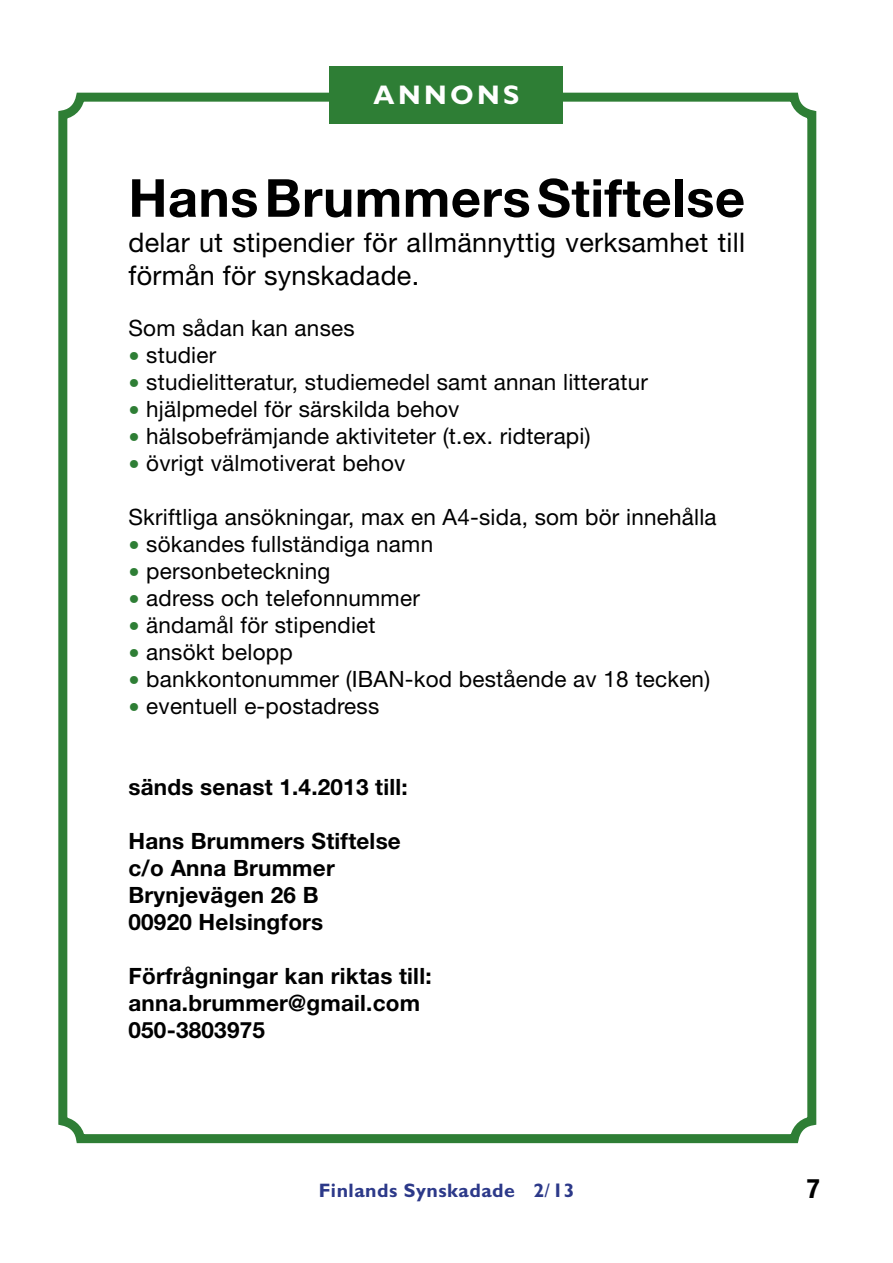
<style>
.page{position:relative;width:893px;height:1263px;background:#fff}
.page>*{position:absolute;margin:0;border:0;box-sizing:border-box;transform-origin:0 0}
.t1{font:700 52.5px "Helvetica Neue LT Std";letter-spacing:.01em;color:#000}
.t2{font:27px/32.4px "Helvetica Neue LT Std";letter-spacing:.01em;color:#000}
.t3{font:700 27px "Gill Sans MT Std";letter-spacing:.13em;color:#fff}
.t4{font:700 condensed 27px "Helvetica Neue LT Std";color:#000}
.t5{font:22.5px "Helvetica Neue LT Std";letter-spacing:.01em;color:#000}
.t6{font:700 22.5px/27px "Helvetica Neue LT Std";letter-spacing:.01em;color:#000}
.t7{font:700 19.5px "Gill Sans MT Std";letter-spacing:.025em;color:#2c3989}
.s1{color:#2e7e35}
.s2{font-weight:500}
</style>
<div class="page">
<div style="left:58px;top:93px;width:758px;height:1050px;border:9px solid #2e7e35;border-radius:18px"></div>
<div style="left:329px;top:66px;width:234px;height:58px;background:#2e7e35"></div>
<p class="t3" style="left:373px;top:79px;width:147px">annons</p>
<h1 class="t1" style="left:128px;top:166px;width:618px">Hans Brummers Stiftelse</h1>
<p class="t2" style="left:128px;top:226px;width:618px">delar ut stipendier för allmännyttig verksamhet till förmån för synskadade.</p>
<p class="t5" style="left:128px;top:314px;width:228px">Som sådan kan anses</p>
<p class="t5" style="left:128px;top:341px;width:89px"><span class="s1">•</span> studier</p>
<p class="t5" style="left:128px;top:368px;width:521px"><span class="s1">•</span> studielitteratur, studiemedel samt annan litteratur</p>
<p class="t5" style="left:128px;top:395px;width:332px"><span class="s1">•</span> hjälpmedel för särskilda behov</p>
<p class="t5" style="left:128px;top:422px;width:464px"><span class="s1">•</span> hälsobefrämjande aktiviteter (t.ex. ridterapi)</p>
<p class="t5" style="left:128px;top:449px;width:278px"><span class="s1">•</span> övrigt välmotiverat behov</p>
<p class="t5" style="left:128px;top:503px;width:590px">Skriftliga ansökningar, max en A4-sida, som bör innehålla</p>
<p class="t5" style="left:128px;top:530px;width:306px"><span class="s1">•</span> sökandes fullständiga namn</p>
<p class="t5" style="left:128px;top:557px;width:203px"><span class="s1">•</span> personbeteckning</p>
<p class="t5" style="left:128px;top:584px;width:293px"><span class="s1">•</span> adress och telefonnummer</p>
<p class="t5" style="left:128px;top:611px;width:249px"><span class="s1">•</span> ändamål för stipendiet</p>
<p class="t5" style="left:128px;top:638px;width:166px"><span class="s1">•</span> ansökt belopp</p>
<p class="t5" style="left:128px;top:665px;width:583px"><span class="s1">•</span> bankkontonummer (IBAN-kod bestående av 18 tecken)</p>
<p class="t5" style="left:128px;top:692px;width:252px"><span class="s1">•</span> eventuell e-postadress</p>
<p class="t6" style="left:128px;top:773px;width:281px">sänds senast 1.4.2013 till:</p>
<p class="t6" style="left:128px;top:827px;width:274px">Hans Brummers Stiftelse c/o Anna Brummer<br>Brynjevägen 26 B<br>00920 Helsingfors</p>
<p class="t6" style="left:128px;top:962px;width:305px">Förfrågningar kan riktas till: anna.brummer@gmail.com<br>050-3803975</p>
<p class="t7" style="left:319px;top:1179px;width:257px">Finlands Synskadade 2<span class="s2">/</span>13</p>
<p class="t4" style="left:807px;top:1172px;width:14px">7</p>
</div>
